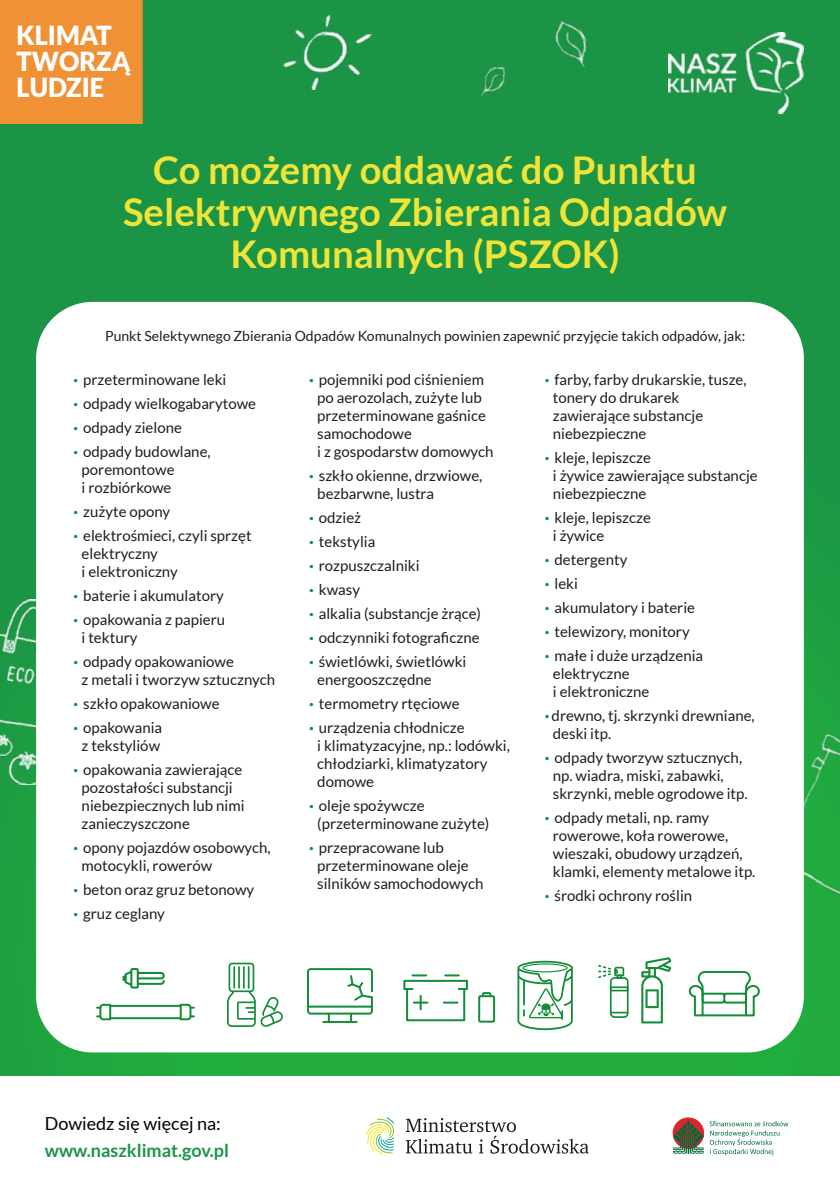
<style>
.page{position:relative;width:840px;height:1191px;background:#fff}
.page>*{position:absolute;margin:0;border:0;box-sizing:border-box;transform-origin:0 0}
.t1{font:700 38.2px/41.8px "Lato";color:#f0e438;text-align:center}
.t2{font:900 26.2px/25.8px "Lato";color:#fff}
.t3{font:700 18px "Lato";color:#1c9446}
.t4{font:18px "Lato";color:#020202}
.t5{font:15px/18px "Lato";color:#1d1d1b}
.t6{font:14px "Lato";color:#1d1d1b}
.s1{font-weight:100;color:#148d38}
</style>
<div class="page">
<div style="left:0;top:0;width:839px;height:253px;background:#1b9446"></div>
<img style="left:0;top:253px;width:839px;height:823px">
<div style="left:0;top:0;width:142px;height:124px;background:#f09136"></div>
<img style="left:668px;top:33px;width:135px;height:80px">
<img style="left:803px;top:733px;width:36px;height:180px">
<img style="left:0;top:599px;width:36px;height:186px">
<div style="left:36px;top:302px;width:767px;height:750px;background:#fff;border-radius:56px"></div>
<svg style="left:227px;top:962px;width:56px;height:65px"></svg>
<svg style="left:347px;top:975px;width:23px;height:26px"></svg>
<div style="left:307px;top:968px;width:66px;height:46px;border:2px solid #148d38;border-radius:3px"></div>
<hr style="left:323px;top:1021px;width:33px;height:2px;background:#148d38">
<svg style="left:327px;top:1013px;width:2px;height:8px"></svg>
<svg style="left:350px;top:1013px;width:2px;height:8px"></svg>
<hr style="left:308px;top:1005px;width:64px;height:2px;background:#148d38">
<svg style="left:517px;top:960px;width:56px;height:70px"></svg>
<svg style="left:641px;top:957px;width:30px;height:66px"></svg>
<svg style="left:598px;top:964px;width:30px;height:54px"></svg>
<svg style="left:609px;top:986px;width:19px;height:5px"></svg>
<svg style="left:688px;top:970px;width:72px;height:47px"></svg>
<svg style="left:122px;top:968px;width:43px;height:20px"></svg>
<svg style="left:179px;top:1003px;width:15px;height:18px"></svg>
<svg style="left:97px;top:1003px;width:15px;height:18px"></svg>
<hr style="left:110px;top:1017px;width:71px;height:2px;background:#148d38">
<hr style="left:110px;top:1005px;width:71px;height:2px;background:#148d38">
<div style="left:478px;top:995px;width:17px;height:27px;border:2px solid #148d38"></div>
<svg style="left:480px;top:992px;width:12px;height:6px"></svg>
<div style="left:406px;top:988px;width:59px;height:33px;border:2px solid #148d38"></div>
<svg style="left:403px;top:974px;width:65px;height:35px"></svg>
<svg style="left:366px;top:1117px;width:28px;height:37px"></svg>
<svg style="left:405px;top:1118px;width:183px;height:35px"></svg>
<svg style="left:672px;top:1117px;width:31px;height:31px"></svg>
<svg style="left:672px;top:1120px;width:31px;height:33px"></svg>
<svg style="left:709px;top:1121px;width:78px;height:34px"></svg>
<img style="left:283px;top:15px;width:88px;height:75px">
<img style="left:474px;top:62px;width:36px;height:40px">
<img style="left:548px;top:15px;width:49px;height:58px">
<h2 class="t2" style="left:17px;top:22px;width:115px">KLIMAT<br>TWORZĄ<br>LUDZIE</h2>
<h1 class="t1" style="left:123px;top:148px;width:605px">Co możemy oddawać do Punktu<br>Selektrywnego Zbierania Odpadów<br>Komunalnych (PSZOK)</h1>
<p class="t6" style="left:105px;top:328px;width:641px">Punkt Selektywnego Zbierania Odpadów Komunalnych powinien zapewnić przyjęcie takich odpadów, jak:</p>
<p class="t5" style="left:72px;top:370px;width:156px"><span class="s1">•</span> przeterminowane leki</p>
<p class="t5" style="left:72px;top:394px;width:186px"><span class="s1">•</span> odpady wielkogabarytowe</p>
<p class="t5" style="left:72px;top:418px;width:112px"><span class="s1">•</span> odpady zielone</p>
<p class="t5" style="left:82px;top:442px;width:130px;text-indent:-10px"><span class="s1">•</span> odpady budowlane, poremontowe<br>i rozbiórkowe</p>
<p class="t5" style="left:72px;top:502px;width:100px"><span class="s1">•</span> zużyte opony</p>
<p class="t5" style="left:82px;top:526px;width:171px;text-indent:-10px"><span class="s1">•</span> elektrośmieci, czyli sprzęt elektryczny<br>i elektroniczny</p>
<p class="t5" style="left:72px;top:586px;width:153px"><span class="s1">•</span> baterie i akumulatory</p>
<p class="t5" style="left:82px;top:610px;width:145px;text-indent:-10px"><span class="s1">•</span> opakowania z papieru i tektury</p>
<p class="t5" style="left:82px;top:652px;width:195px;text-indent:-10px"><span class="s1">•</span> odpady opakowaniowe<br>z metali i tworzyw sztucznych</p>
<p class="t5" style="left:72px;top:694px;width:149px"><span class="s1">•</span> szkło opakowaniowe</p>
<p class="t5" style="left:72px;top:718px;width:92px;text-align:center"><span class="s1">•</span> opakowania z tekstyliów</p>
<p class="t5" style="left:82px;top:760px;width:164px;text-indent:-10px"><span class="s1">•</span> opakowania zawierające pozostałości substancji niebezpiecznych lub nimi zanieczyszczone</p>
<p class="t5" style="left:82px;top:838px;width:190px;text-indent:-10px"><span class="s1">•</span> opony pojazdów osobowych, motocykli, rowerów</p>
<p class="t5" style="left:72px;top:880px;width:184px"><span class="s1">•</span> beton oraz gruz betonowy</p>
<p class="t5" style="left:72px;top:904px;width:95px"><span class="s1">•</span> gruz ceglany</p>
<p class="t5" style="left:317px;top:370px;width:177px;text-indent:-10px"><span class="s1">•</span> pojemniki pod ciśnieniem po aerozolach, zużyte lub przeterminowane gaśnice samochodowe<br>i z gospodarstw domowych</p>
<p class="t5" style="left:317px;top:466px;width:167px;text-indent:-10px"><span class="s1">•</span> szkło okienne, drzwiowe, bezbarwne, lustra</p>
<p class="t5" style="left:307px;top:508px;width:55px"><span class="s1">•</span> odzież</p>
<p class="t5" style="left:307px;top:532px;width:69px"><span class="s1">•</span> tekstylia</p>
<p class="t5" style="left:307px;top:556px;width:114px"><span class="s1">•</span> rozpuszczalniki</p>
<p class="t5" style="left:307px;top:580px;width:54px"><span class="s1">•</span> kwasy</p>
<p class="t5" style="left:307px;top:604px;width:175px"><span class="s1">•</span> alkalia (substancje żrące)</p>
<p class="t5" style="left:307px;top:628px;width:174px"><span class="s1">•</span> odczynniki fotograficzne</p>
<p class="t5" style="left:317px;top:652px;width:150px;text-indent:-10px"><span class="s1">•</span> świetlówki, świetlówki energooszczędne</p>
<p class="t5" style="left:307px;top:694px;width:154px"><span class="s1">•</span> termometry rtęciowe</p>
<p class="t5" style="left:317px;top:718px;width:194px;text-indent:-10px"><span class="s1">•</span> urządzenia chłodnicze<br>i klimatyzacyjne, np.: lodówki, chłodziarki, klimatyzatory domowe</p>
<p class="t5" style="left:317px;top:796px;width:173px;text-indent:-10px"><span class="s1">•</span> oleje spożywcze (przeterminowane zużyte)</p>
<p class="t5" style="left:317px;top:838px;width:168px;text-indent:-10px"><span class="s1">•</span> przepracowane lub przeterminowane oleje silników samochodowych</p>
<p class="t5" style="left:552px;top:370px;width:195px;text-indent:-10px"><span class="s1">•</span> farby, farby drukarskie, tusze, tonery do drukarek zawierające substancje niebezpieczne</p>
<p class="t5" style="left:552px;top:448px;width:206px;text-indent:-10px"><span class="s1">•</span> kleje, lepiszcze<br>i żywice zawierające substancje niebezpieczne</p>
<p class="t5" style="left:552px;top:508px;width:99px;text-indent:-10px"><span class="s1">•</span> kleje, lepiszcze i żywice</p>
<p class="t5" style="left:542px;top:550px;width:86px"><span class="s1">•</span> detergenty</p>
<p class="t5" style="left:542px;top:574px;width:36px"><span class="s1">•</span> leki</p>
<p class="t5" style="left:542px;top:598px;width:153px"><span class="s1">•</span> akumulatory i baterie</p>
<p class="t5" style="left:542px;top:622px;width:148px"><span class="s1">•</span> telewizory, monitory</p>
<p class="t5" style="left:552px;top:646px;width:152px;text-indent:-10px"><span class="s1">•</span> małe i duże urządzenia elektryczne<br>i elektroniczne</p>
<p class="t5" style="left:552px;top:706px;width:203px;text-indent:-10px"><span class="s1">•</span>drewno, tj. skrzynki drewniane, deski itp.</p>
<p class="t5" style="left:552px;top:748px;width:196px;text-indent:-10px"><span class="s1">•</span> odpady tworzyw sztucznych, np. wiadra, miski, zabawki, skrzynki, meble ogrodowe itp.</p>
<p class="t5" style="left:552px;top:808px;width:204px;text-indent:-10px"><span class="s1">•</span> odpady metali, np. ramy rowerowe, koła rowerowe, wieszaki, obudowy urządzeń, klamki, elementy metalowe itp.</p>
<p class="t5" style="left:542px;top:886px;width:151px"><span class="s1">•</span> środki ochrony roślin</p>
<p class="t4" style="left:45px;top:1113px;width:177px">Dowiedz się więcej na:</p>
<p class="t3" style="left:45px;top:1140px;width:185px">www.naszklimat.gov.pl</p>
</div>
